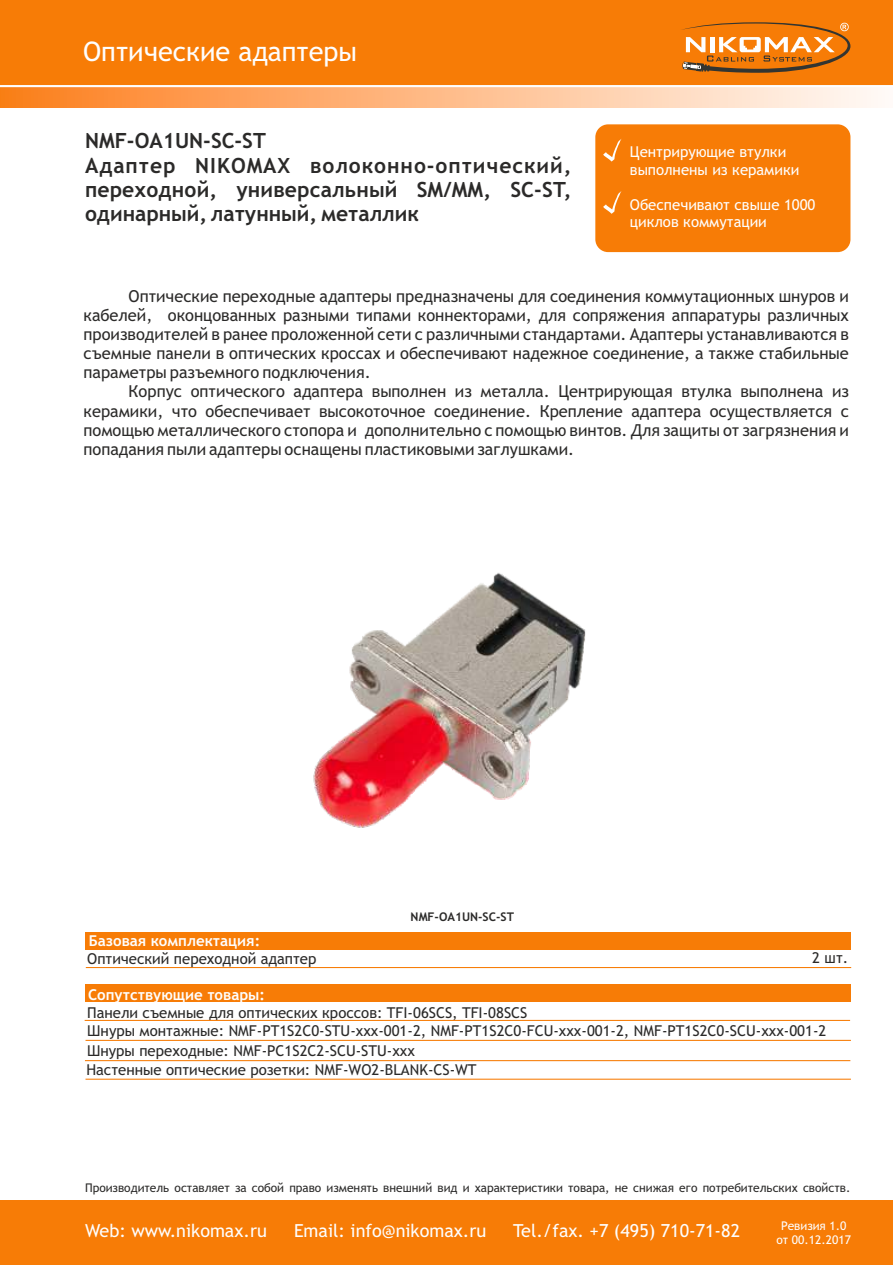
<style>
.page{position:relative;width:893px;height:1265px;background:#fff}
.page>*{position:absolute;margin:0;border:0;box-sizing:border-box;transform-origin:0 0}
.t1{font:27px "Trebuchet MS";color:#fefefe}
.t2{font:700 21px/24.5px "Trebuchet MS";letter-spacing:.01em;color:#2b2a29}
.t3{font:18px "Trebuchet MS";color:#fefefe}
.t4{font:16.5px/19.2px "Trebuchet MS";color:#2b2a29;text-align:justify}
.t5{font:15px/18px "Trebuchet MS";color:#2b2a29}
.t6{font:15px/17.4px "Trebuchet MS";color:#fefefe}
.t7{font:700 15px "Trebuchet MS";color:#fefefe}
.t8{font:12px "Trebuchet MS";color:#2b2a29}
.t9{font:12px/14px "Trebuchet MS";color:#fefefe;text-align:center}
.t10{font:700 12px "Trebuchet MS";color:#2b2a29}
</style>
<div class="page">
<div style="left:0;top:0;width:893px;height:86px;background:#f77c06"></div>
<div style="left:0;top:86px;width:893px;height:21px;background:linear-gradient(to right,#fd7e1c,#fffaf8)"></div>
<div style="left:0;top:1200px;width:893px;height:65px;background:#f77c06"></div>
<hr style="left:0;top:85px;width:893px;height:2px;background:#fefefe">
<svg style="left:681px;top:22px;width:169px;height:51px"></svg>
<div style="left:595px;top:124px;width:255px;height:128px;background:#f77c06;border-radius:13px"></div>
<svg style="left:603px;top:139px;width:19px;height:23px"></svg>
<svg style="left:603px;top:191px;width:19px;height:23px"></svg>
<img style="left:84px;top:573px;width:768px;height:507px">
<h1 class="t1" style="left:83px;top:41px;width:275px">Оптические адаптеры</h1>
<p class="t2" style="left:85px;top:130px;width:488px">NMF-OA1UN-SC-ST<br>Адаптер NIKOMAX волоконно-оптический, переходной, универсальный SM/MM, SC-ST, одинарный, латунный, металлик</p>
<p class="t6" style="left:630px;top:145px;width:171px">Центрирующие втулки выполнены из керамики</p>
<p class="t6" style="left:630px;top:197px;width:187px">Обеспечивают свыше 1000 циклов коммутации</p>
<p class="t4" style="left:84px;top:288px;width:767px;text-indent:45px">Оптические переходные адаптеры предназначены для соединения коммутационных шнуров и кабелей, оконцованных разными типами коннекторами, для сопряжения аппаратуры различных производителей в ранее проложенной сети с различными стандартами. Адаптеры устанавливаются в съемные панели в оптических кроссах и обеспечивают надежное соединение, а также стабильные параметры разъемного подключения.</p>
<p class="t4" style="left:84px;top:383px;width:767px;text-indent:45px">Корпус оптического адаптера выполнен из металла. Центрирующая втулка выполнена из керамики, что обеспечивает высокоточное соединение. Крепление адаптера осуществляется с помощью металлического стопора и дополнительно с помощью винтов. Для защиты от загрязнения и попадания пыли адаптеры оснащены пластиковыми заглушками.</p>
<p class="t10" style="left:411px;top:912px;width:105px">NMF-OA1UN-SC-ST</p>
<p class="t7" style="left:89px;top:935px;width:173px">Базовая комплектация:</p>
<p class="t5" style="left:87px;top:951px;width:231px">Оптический переходной адаптер</p>
<p class="t5" style="left:812px;top:950px;width:38px">2 шт.</p>
<p class="t7" style="left:88px;top:989px;width:178px">Сопутствующие товары:</p>
<p class="t5" style="left:87px;top:1005px;width:741px">Панели съемные для оптических кроссов: TFI-06SCS, TFI-08SCS<br>Шнуры монтажные: NMF-PT1S2C0-STU-xxx-001-2, NMF-PT1S2C0-FCU-xxx-001-2, NMF-PT1S2C0-SCU-xxx-001-2</p>
<p class="t5" style="left:87px;top:1043px;width:329px">Шнуры переходные: NMF-PC1S2C2-SCU-STU-xxx</p>
<p class="t5" style="left:86px;top:1062px;width:392px">Настенные оптические розетки: NMF-WO2-BLANK-CS-WT</p>
<p class="t8" style="left:85px;top:1183px;width:767px">Производитель оставляет за собой право изменять внешний вид и характеристики товара, не снижая его потребительских свойств.</p>
<p class="t3" style="left:85px;top:1224px;width:183px">Web: www.nikomax.ru</p>
<p class="t3" style="left:294px;top:1224px;width:194px">Email: info@nikomax.ru</p>
<p class="t3" style="left:513px;top:1224px;width:229px">Tel./fax. +7 (495) 710-71-82</p>
<p class="t9" style="left:776px;top:1219px;width:76px">Ревизия 1.0 от 00.12.2017</p>
</div>
